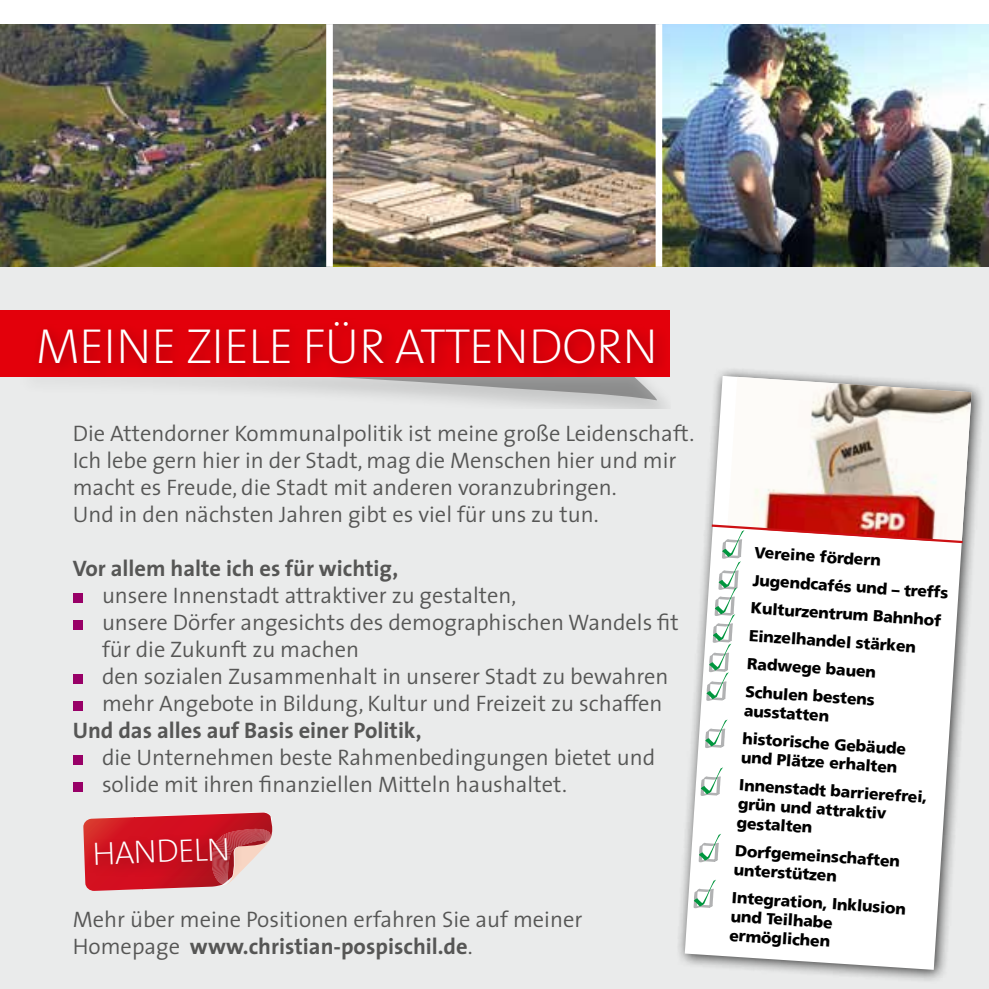
<style>
.page{position:relative;width:989px;height:989px;background:#fff}
.page>*{position:absolute;margin:0;border:0;box-sizing:border-box;transform-origin:0 0}
.t1{font:200 49.5px "The Sans";letter-spacing:-.02em;color:#fff}
.t2{font:200 32.62px "The Sans";color:#fff}
.t3{font:300 22.5px/27px "The Sans";color:#565655}
.t4{font:700 22.5px "The Sans";color:#565655}
.t5{font:900 15.97px/27.9px "Frutiger";color:#000}
.s1{font-weight:700}
</style>
<div class="page">
<div style="left:0;top:240px;width:989px;height:749px;background:#eaebeb"></div>
<img style="left:333px;top:24px;width:656px;height:242px">
<img style="left:0;top:24px;width:326px;height:242px">
<div style="left:326px;top:24px;width:7px;height:243px;background:#fff"></div>
<div style="left:655px;top:24px;width:7px;height:243px;background:#fff"></div>
<div style="left:73px;top:593px;width:9px;height:9px;background:#980067"></div>
<div style="left:73px;top:620px;width:9px;height:9px;background:#980067"></div>
<div style="left:73px;top:674px;width:9px;height:9px;background:#980067"></div>
<div style="left:73px;top:701px;width:9px;height:9px;background:#980067"></div>
<div style="left:73px;top:755px;width:9px;height:9px;background:#980067"></div>
<div style="left:73px;top:782px;width:9px;height:9px;background:#980067"></div>
<div style="left:16px;top:364px;width:654px;height:44px;background:#000;opacity:.15"></div>
<svg style="left:16px;top:377px;width:641px;height:23px"></svg>
<div style="left:0;top:310px;width:670px;height:67px;background:#e3000b"></div>
<div style="left:32px;top:314px;width:637px;height:66px;background:#db000a"></div>
<div style="left:675px;top:366px;width:310px;height:618px;background:#000;opacity:.75"></div>
<svg style="left:684px;top:376px;width:287px;height:593px;fill:#fff"></svg>
<img style="left:727px;top:377px;width:244px;height:166px">
<svg style="left:705px;top:719px;width:22px;height:29px"></svg>
<svg style="left:700px;top:767px;width:23px;height:29px"></svg>
<svg style="left:698px;top:833px;width:23px;height:29px"></svg>
<svg style="left:693px;top:879px;width:23px;height:29px"></svg>
<svg style="left:706px;top:523px;width:259px;height:178px;background:#f5eeed"></svg>
<svg style="left:83px;top:812px;width:189px;height:79px"></svg>
<h1 class="t1" style="left:36px;top:305px;width:411px">MEINE ZIELE FÜR ATTEN</h1>
<h1 class="t1" style="left:529px;top:305px;width:95px">DORN</h1>
<p class="t3" style="left:73px;top:419px;width:623px">Die Attendorner Kommunalpolitik ist meine große Leidenschaft.<br>Ich lebe gern hier in der Stadt, mag die Menschen hier und mir macht es Freude, die Stadt mit anderen voranzubringen.<br>Und in den nächsten Jahren gibt es viel für uns zu tun.</p>
<p class="t4" style="left:73px;top:549px;width:327px">Vor allem halte ich es für wichtig,</p>
<p class="t3" style="left:102px;top:581px;width:578px">unsere Innenstadt attraktiver zu gestalten,<br>unsere Dörfer angesichts des demographischen Wandels fit für die Zukunft zu machen<br>den sozialen Zusammenhalt in unserer Stadt zu bewahren mehr Angebote in Bildung, Kultur und Freizeit zu schaffen</p>
<p class="t4" style="left:73px;top:711px;width:350px">Und das alles auf Basis einer Politik,</p>
<p class="t3" style="left:102px;top:743px;width:555px">die Unternehmen beste Rahmenbedingungen bietet und solide mit ihren finanziellen Mitteln haushaltet.</p>
<h2 class="t2" style="left:156px;top:824px;width:68px;rotate:-2deg">DELN</h2>
<p class="t3" style="left:73px;top:905px;width:511px">Mehr über meine Positionen erfahren Sie auf meiner<br>Homepage <span class="s1">www.christian-pospischil.de</span>.</p>
<p class="t5" style="left:755px;top:538px;width:197px;rotate:4deg">Vereine fördern<br>Jugendcafés und – treffs<br>Kulturzentrum Bahnhof<br>Einzelhandel stärken<br>Radwege bauen<br>Schulen bestens</p>
<p class="t5" style="left:745px;top:696px;width:166px;rotate:4deg">ausstatten historische Gebäude</p>
<p class="t5" style="left:742px;top:742px;width:190px;rotate:4deg">und Plätze erhalten<br>Innenstadt barrierefrei,</p>
<p class="t5" style="left:739px;top:793px;width:150px;line-height:19.1px;rotate:4deg">grün und attraktiv gestalten</p>
<p class="t5" style="left:735px;top:840px;width:167px;line-height:19.1px;rotate:4deg">Dorfgemeinschaften unterstützen</p>
<p class="t5" style="left:732px;top:887px;width:176px;line-height:18.9px;rotate:4deg">Integration, Inklusion und Teilhabe ermöglichen</p>
</div>
